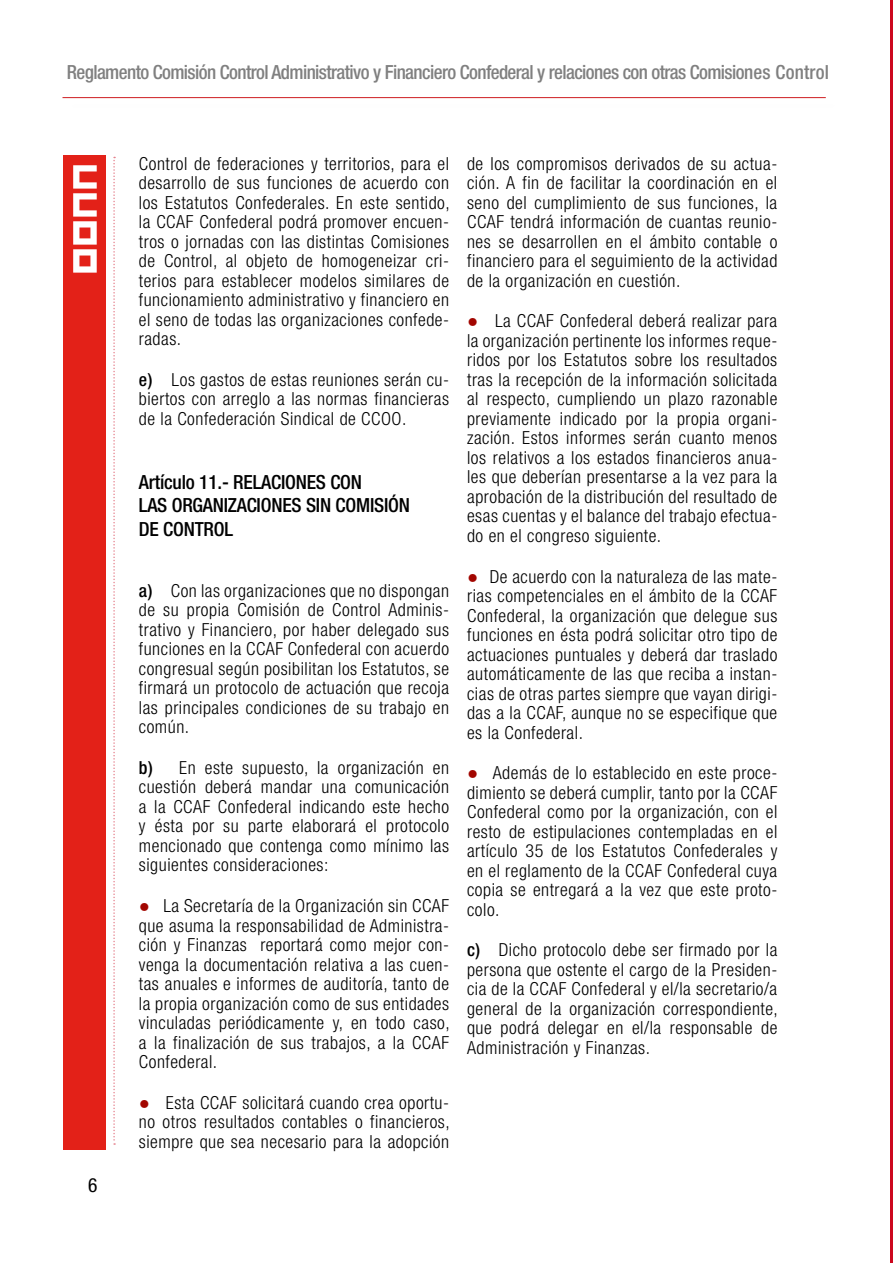
<style>
.page{position:relative;width:893px;height:1263px;background:#fff}
.page>*{position:absolute;margin:0;border:0;box-sizing:border-box;transform-origin:0 0}
.t1{font:500 condensed 19.5px "Helvetica Neue";letter-spacing:-.03em;color:#808080}
.t2{font:500 condensed 19.5px/23.4px "Helvetica Neue";letter-spacing:-.01em;color:#000}
.t3{font:300 condensed 18px/19.5px "Helvetica Neue";letter-spacing:.03em;color:#000;text-align:justify}
.s1{font-weight:500}
.s2{font-size:22.5px;color:#a20600}
</style>
<div class="page">
<hr style="left:63px;top:97px;width:763px;height:1px;background:#ce1d21">
<svg style="left:113px;top:157px;width:2px;height:988px"></svg>
<div style="left:64px;top:156px;width:42px;height:994px;background:#e32118"></div>
<svg style="left:73px;top:165px;width:24px;height:108px"></svg>
<hr style="left:891px;top:0;width:2px;height:1263px;background:#cc071e">
<p class="t1" style="left:67px;top:61px;width:764px">Reglamento Comisión Control Administrativo y Financiero Confederal y relaciones con otras Comisiones Control</p>
<p class="t3" style="left:139px;top:153px;width:312px">Control de federaciones y territorios, para el desarrollo de sus funciones de acuerdo con los Estatutos Confederales. En este sentido, la CCAF Confederal podrá promover encuen&shy;tros o jornadas con las distintas Comisiones de Control, al objeto de homogeneizar cri&shy;terios para establecer modelos similares de funcionamiento administrativo y financiero en el seno de todas las organizaciones confede&shy;radas.</p>
<p class="t3" style="left:139px;top:369px;width:312px"><span class="s1">e)</span> Los gastos de estas reuniones serán cu&shy;biertos con arreglo a las normas financieras de la Confederación Sindical de CCOO.</p>
<p class="t2" style="left:139px;top:470px;width:273px">Artículo 11.- RELACIONES CON<br>LAS ORGANIZACIONES SIN COMISIÓN<br>DE CONTROL</p>
<p class="t3" style="left:139px;top:580px;width:312px"><span class="s1">a)</span> Con las organizaciones que no dispongan de su propia Comisión de Control Adminis&shy;trativo y Financiero, por haber delegado sus funciones en la CCAF Confederal con acuerdo congresual según posibilitan los Estatutos, se firmará un protocolo de actuación que recoja las principales condiciones de su trabajo en común.</p>
<p class="t3" style="left:139px;top:757px;width:312px"><span class="s1">b)</span> En este supuesto, la organización en cuestión deberá mandar una comunicación a la CCAF Confederal indicando este hecho y ésta por su parte elaborará el protocolo mencionado que contenga como mínimo las siguientes consideraciones:</p>
<p class="t3" style="left:139px;top:896px;width:312px"><span class="s2">•</span> La Secretaría de la Organización sin CCAF que asuma la responsabilidad de Administra&shy;ción y Finanzas reportará como mejor con&shy;venga la documentación relativa a las cuen&shy;tas anuales e informes de auditoría, tanto de la propia organización como de sus entidades vinculadas periódicamente y, en todo caso, a la finalización de sus trabajos, a la CCAF Confederal.</p>
<p class="t3" style="left:139px;top:1092px;width:312px"><span class="s2">•</span> Esta CCAF solicitará cuando crea oportu&shy;no otros resultados contables o financieros, siempre que sea necesario para la adopción</p>
<p class="t3" style="left:467px;top:153px;width:312px">de los compromisos derivados de su actua&shy;ción. A fin de facilitar la coordinación en el seno del cumplimiento de sus funciones, la CCAF tendrá información de cuantas reunio&shy;nes se desarrollen en el ámbito contable o financiero para el seguimiento de la actividad de la organización en cuestión.</p>
<p class="t3" style="left:467px;top:311px;width:312px"><span class="s2">•</span> La CCAF Confederal deberá realizar para la organización pertinente los informes reque&shy;ridos por los Estatutos sobre los resultados tras la recepción de la información solicitada al respecto, cumpliendo un plazo razonable previamente indicado por la propia organi&shy;zación. Estos informes serán cuanto menos los relativos a los estados financieros anua&shy;les que deberían presentarse a la vez para la aprobación de la distribución del resultado de esas cuentas y el balance del trabajo efectua&shy;do en el congreso siguiente.</p>
<p class="t3" style="left:467px;top:566px;width:312px"><span class="s2">•</span> De acuerdo con la naturaleza de las mate&shy;rias competenciales en el ámbito de la CCAF Confederal, la organización que delegue sus funciones en ésta podrá solicitar otro tipo de actuaciones puntuales y deberá dar traslado automáticamente de las que reciba a instan&shy;cias de otras partes siempre que vayan dirigi&shy;das a la CCAF, aunque no se especifique que es la Confederal.</p>
<p class="t3" style="left:467px;top:763px;width:312px"><span class="s2">•</span> Además de lo establecido en este proce&shy;dimiento se deberá cumplir, tanto por la CCAF Confederal como por la organización, con el resto de estipulaciones contempladas en el artículo 35 de los Estatutos Confederales y en el reglamento de la CCAF Confederal cuya copia se entregará a la vez que este proto&shy;colo.</p>
<p class="t3" style="left:467px;top:940px;width:312px"><span class="s1">c)</span> Dicho protocolo debe ser firmado por la persona que ostente el cargo de la Presiden&shy;cia de la CCAF Confederal y el/la secretario/a general de la organización correspondiente, que podrá delegar en el/la responsable de Administración y Finanzas.</p>
</div>
